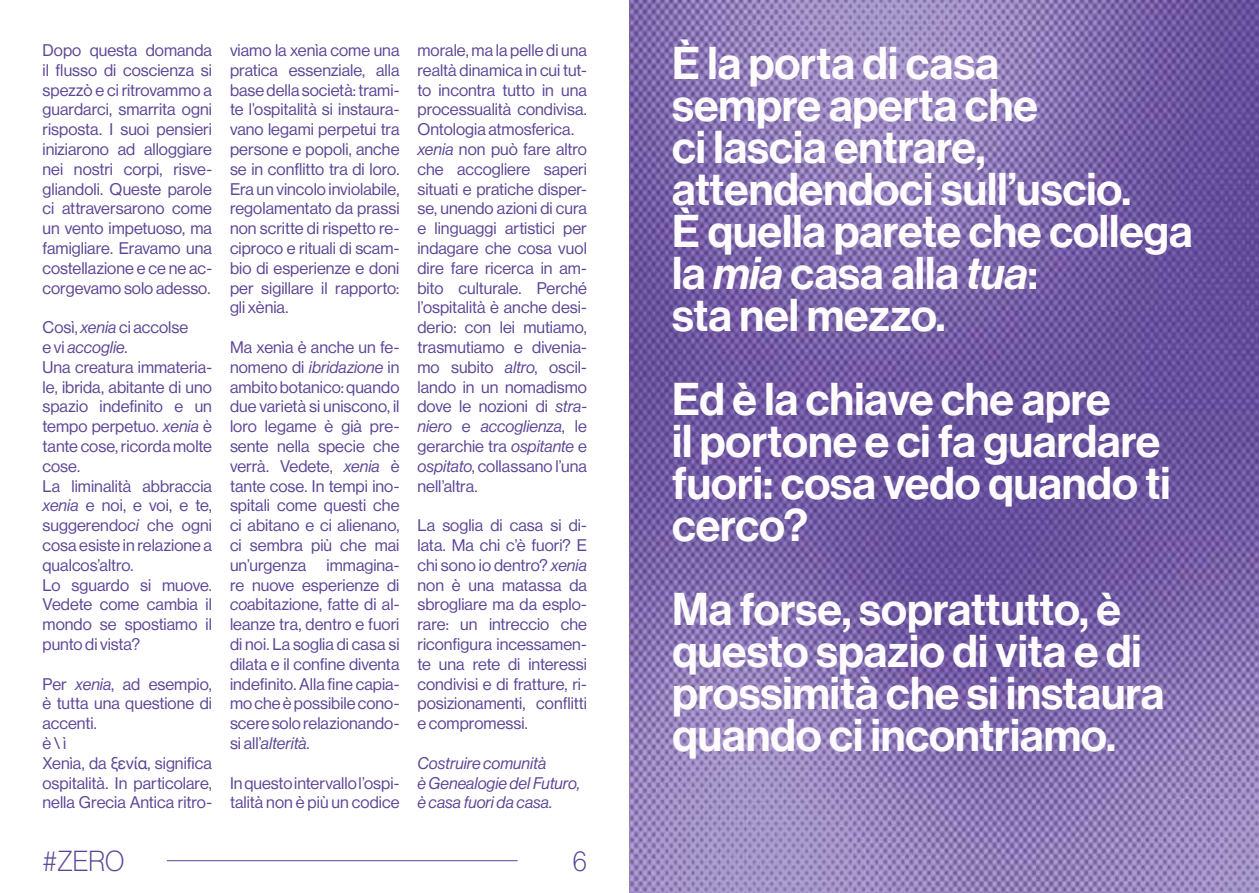
<style>
.page{position:relative;width:1259px;height:893px;background:#fff}
.page>*{position:absolute;margin:0;border:0;box-sizing:border-box;transform-origin:0 0}
.t1{font:45px/42px "Neue Haas Display Mediu";color:#fefbfd}
.t2{font:100 28.35px "Neue Haas Display";color:#5c4696;scale:.95 1}
.t3{font:16.5px/19.8px "Neue Haas Display";color:#5c4696;text-align:justify}
.t4{font:italic 16.5px/19.8px "Neue Haas Display";color:#5c4696}
.s1{font-style:italic}
.s2{font-family:"Helvetica Neue"}
.s3{font-family:"Neue Haas Display";font-weight:500;font-style:italic}
</style>
<div class="page">
<hr style="left:167px;top:860px;width:350px;height:1px;background:#5c4696">
<img style="left:629px;top:0;width:630px;height:893px">
<p class="t3" style="left:43px;top:41px;width:171px">Dopo questa domanda il flusso di coscienza si spezzò e ci ritrovammo a guardarci, smarrita ogni risposta. I suoi pensieri iniziarono ad alloggiare nei nostri corpi, risve&shy;gliandoli. Queste parole ci attraversarono come un vento impetuoso, ma famigliare. Eravamo una costellazione e ce ne ac&shy;corgevamo solo adesso.</p>
<p class="t3" style="left:43px;top:318px;width:171px;text-align:left">Così, <span class="s1">xenia</span> ci accolse<br>e vi <span class="s1">accoglie</span>.<br>Una creatura immateria&shy;le, ibrida, abitante di uno spazio indefinito e un tempo perpetuo. <span class="s1">xenia</span> è tante cose, ricorda molte cose.<br>La liminalità abbraccia <span class="s1">xenia</span> e noi, e voi, e te, suggerendo<span class="s1">ci</span> che ogni cosa esiste in relazione a qualcos’altro.<br>Lo sguardo si muove.<br>Vedete come cambia il mondo se spostiamo il punto di vista?</p>
<p class="t3" style="left:43px;top:674px;width:171px;text-align:left">Per <span class="s1">xenia</span>, ad esempio, è tutta una questione di accenti.<br>è \ ì<br>Xenìa, da <span class="s2">ξενία</span>, significa ospitalità. In particolare, nella Grecia Antica ritro-</p>
<p class="t3" style="left:230px;top:41px;width:171px">viamo la xenìa come una pratica essenziale, alla base della società: trami&shy;te l’ospitalità si instaura&shy;vano legami perpetui tra persone e popoli, anche se in conflitto tra di loro.<br>Era un vincolo inviolabile, regolamentato da prassi non scritte di rispetto re&shy;ciproco e rituali di scam&shy;bio di esperienze e doni per sigillare il rapporto: gli xènia.</p>
<p class="t3" style="left:230px;top:338px;width:171px">Ma xenìa è anche un fe&shy;nomeno di <span class="s1">ibridazione</span> in ambito botanico: quando due varietà si uniscono, il loro legame è già pre&shy;sente nella specie che verrà. Vedete, <span class="s1">xenia</span> è tante cose. In tempi ino&shy;spitali come questi che ci abitano e ci alienano, ci sembra più che mai un’urgenza immagina&shy;re nuove esperienze di <span class="s1">co</span>abitazione, fatte di al&shy;leanze tra, dentro e fuori di noi. La soglia di casa si dilata e il confine diventa indefinito. Alla fine capia&shy;mo che è possibile cono&shy;scere solo relazionando&shy;si all’<span class="s1">alterità</span>.</p>
<p class="t3" style="left:230px;top:773px;width:171px">In questo intervallo l’ospi&shy;talità non è più un codice</p>
<p class="t3" style="left:417px;top:41px;width:171px;text-align:left">morale, ma la pelle di una realtà dinamica in cui tut&shy;to incontra tutto in una processualità condivisa.<br>Ontologia atmosferica. <span class="s1">xenia</span> non può fare altro che accogliere saperi situati e pratiche disper&shy;se, unendo azioni di cura e linguaggi artistici per indagare che cosa vuol dire fare ricerca in am&shy;bito culturale. Perché l’ospitalità è anche desi&shy;derio: con lei mutiamo, trasmutiamo e divenia&shy;mo subito <span class="s1">altro</span>, oscil&shy;lando in un nomadismo dove le nozioni di <span class="s1">stra&shy;niero</span> e <span class="s1">accoglienza</span>, le gerarchie tra <span class="s1">ospitante</span> e <span class="s1">ospitato</span>, collassano l’una nell’altra.</p>
<p class="t3" style="left:417px;top:516px;width:171px">La soglia di casa si di&shy;lata. Ma chi c’è fuori? E chi sono io dentro? <span class="s1">xenia </span>non è una matassa da sbrogliare ma da esplo&shy;rare: un intreccio che riconfigura incessamen&shy;te una rete di interessi condivisi e di fratture, ri&shy;posizionamenti, conflitti e compromessi.</p>
<p class="t4" style="left:417px;top:754px;width:164px">Costruire comunità<br>è Genealogie del Futuro, è casa fuori da casa.</p>
<h2 class="t2" style="left:43px;top:848px;width:88px">#ZERO</h2>
<h2 class="t2" style="left:573px;top:848px;width:16px">6</h2>
<h1 class="t1" style="left:672px;top:44px;width:522px">È la porta di casa<br>sempre aperta che<br>ci lascia entrare, attendendoci sull’uscio.<br>È quella parete che collega la <span class="s3">mia</span> casa alla <span class="s3">tua</span>:<br>sta nel mezzo.</h1>
<h1 class="t1" style="left:672px;top:380px;width:500px">Ed è la chiave che apre<br>il portone e ci fa guardare fuori: cosa vedo quando ti cerco?</h1>
<h1 class="t1" style="left:672px;top:590px;width:494px">Ma forse, soprattutto, è questo spazio di vita e di prossimità che si instaura quando ci incontriamo.</h1>
</div>
